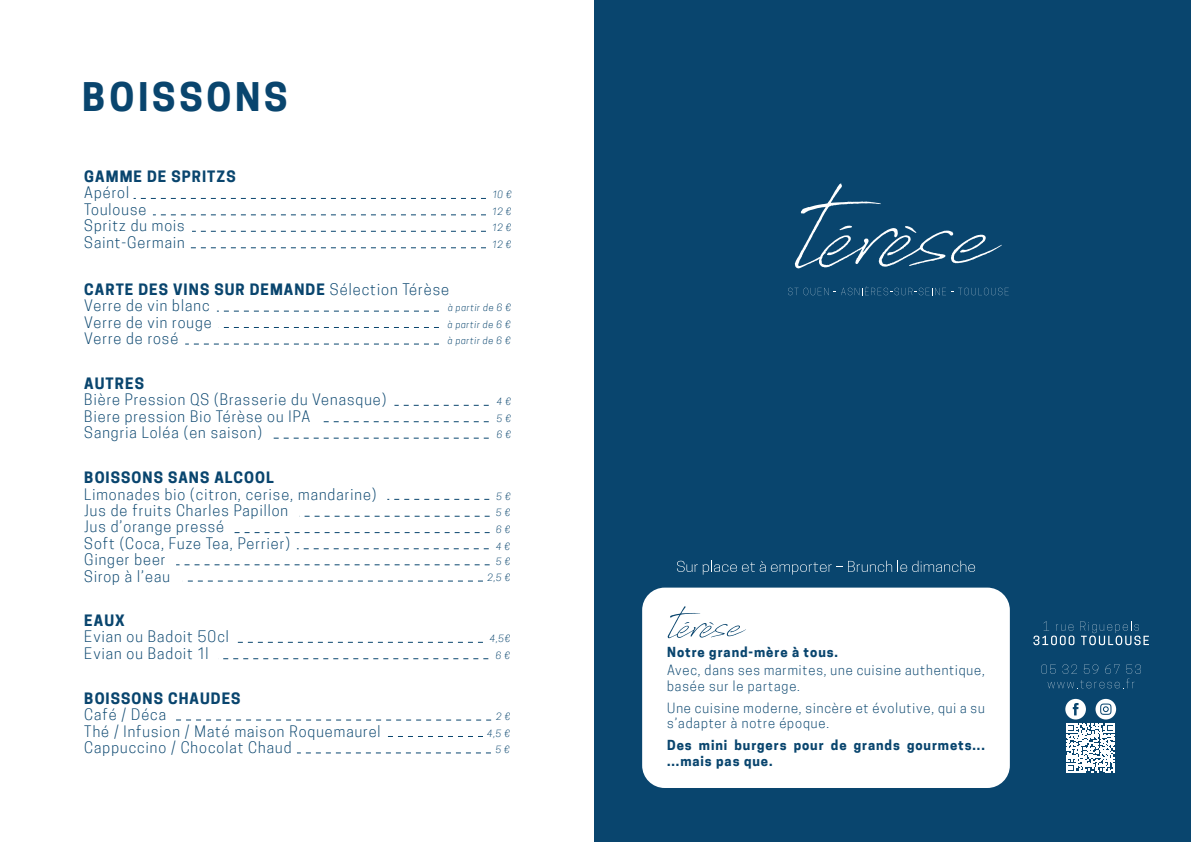
<style>
.page{position:relative;width:1191px;height:842px;background:#fff}
.page>*{position:absolute;margin:0;border:0;box-sizing:border-box;transform-origin:0 0}
.t1{font:700 37px "Tanohe Sans";letter-spacing:.1em;color:#09456e}
.t2{font:700 14.7px "Tanohe Sans";letter-spacing:.07em;color:#09456e}
.t3{font:300 14.6px/16.4px "Tanohe Sans";letter-spacing:.07em;color:#09456e}
.t4{font:300 13px/15.6px "Tanohe Sans";letter-spacing:.07em;color:#09456e}
.t5{font:700 13px/15.6px "Tanohe Sans";letter-spacing:.07em;color:#09456e}
.t6{font:italic 300 9.2px/16.5px "Tanohe Sans";letter-spacing:.07em;color:#09456e;text-align:justify}
.s1{font-weight:300}
</style>
<div class="page">
<div style="left:594px;top:0;width:597px;height:842px;background:#09456e"></div>
<svg style="left:795px;top:184px;width:207px;height:85px"></svg>
<svg style="left:788px;top:288px;width:40px;height:7px"></svg>
<svg style="left:834px;top:286px;width:174px;height:9px"></svg>
<svg style="left:134px;top:198px;width:352px;height:1px"></svg>
<svg style="left:153px;top:215px;width:333px;height:1px"></svg>
<svg style="left:192px;top:231px;width:294px;height:1px"></svg>
<svg style="left:191px;top:248px;width:295px;height:1px"></svg>
<svg style="left:394px;top:405px;width:95px;height:1px"></svg>
<svg style="left:323px;top:421px;width:166px;height:1px"></svg>
<svg style="left:273px;top:438px;width:216px;height:1px"></svg>
<svg style="left:176px;top:720px;width:315px;height:1px"></svg>
<svg style="left:388px;top:736px;width:95px;height:1px"></svg>
<svg style="left:297px;top:753px;width:194px;height:1px"></svg>
<svg style="left:237px;top:642px;width:246px;height:1px"></svg>
<svg style="left:218px;top:658px;width:270px;height:1px"></svg>
<svg style="left:217px;top:311px;width:222px;height:1px"></svg>
<svg style="left:223px;top:327px;width:216px;height:1px"></svg>
<svg style="left:185px;top:344px;width:254px;height:1px"></svg>
<svg style="left:297px;top:548px;width:192px;height:1px"></svg>
<svg style="left:387px;top:499px;width:102px;height:1px"></svg>
<svg style="left:299px;top:516px;width:190px;height:1px"></svg>
<svg style="left:234px;top:532px;width:255px;height:1px"></svg>
<svg style="left:176px;top:565px;width:313px;height:1px"></svg>
<svg style="left:187px;top:581px;width:296px;height:1px"></svg>
<svg style="left:1066px;top:723px;width:49px;height:49px"></svg>
<div style="left:1065px;top:699px;width:21px;height:20px;background:#fff;border-radius:10px"></div>
<svg style="left:1072px;top:703px;width:6px;height:12px"></svg>
<svg style="left:1095px;top:699px;width:21px;height:20px"></svg>
<svg style="left:1100px;top:703px;width:11px;height:12px"></svg>
<svg style="left:1033px;top:621px;width:41px;height:24px"></svg>
<svg style="left:1080px;top:621px;width:68px;height:24px"></svg>
<svg style="left:1041px;top:664px;width:100px;height:25px"></svg>
<svg style="left:677px;top:561px;width:298px;height:14px"></svg>
<div style="left:642px;top:588px;width:367px;height:200px;background:#fff;border-radius:23px"></div>
<svg style="left:667px;top:606px;width:79px;height:32px"></svg>
<h1 class="t1" style="left:82px;top:76px;width:207px">BOISSONS</h1>
<p class="t2" style="left:84px;top:168px;width:153px">GAMME DE SPRITZS</p>
<p class="t3" style="left:84px;top:183px;width:102px">Apérol<br>Toulouse<br>Spritz du mois<br>Saint-Germain</p>
<p class="t6" style="left:492px;top:186px;width:21px">10 € 12 € 12 € 12 €</p>
<p class="t2" style="left:84px;top:281px;width:366px">CARTE DES VINS SUR DEMANDE <span class="s1">Sélection Térèse</span></p>
<p class="t3" style="left:84px;top:296px;width:129px">Verre de vin blanc<br>Verre de vin rouge<br>Verre de rosé</p>
<p class="t6" style="left:448px;top:299px;width:64px">à partir de 6 € à partir de 6 € à partir de 6 €</p>
<p class="t2" style="left:84px;top:375px;width:61px">AUTRES</p>
<p class="t3" style="left:84px;top:390px;width:303px">Bière Pression QS (Brasserie du Venasque)<br>Biere pression Bio Térèse ou IPA<br>Sangria Loléa (en saison)</p>
<p class="t6" style="left:497px;top:393px;width:16px">4 € 5 € 6 €</p>
<p class="t2" style="left:84px;top:469px;width:191px">BOISSONS SANS ALCOOL</p>
<p class="t3" style="left:84px;top:484px;width:294px">Limonades bio (citron, cerise, mandarine)<br>Jus de fruits Charles Papillon<br>Jus d’orange pressé<br>Soft (Coca, Fuze Tea, Perrier)<br>Ginger beer<br>Sirop à l’eau</p>
<p class="t6" style="left:496px;top:487px;width:16px;line-height:16.9px">5 €<br>5 €</p>
<p class="t6" style="left:496px;top:520px;width:16px;line-height:16.8px">6 €<br>4 €</p>
<p class="t6" style="left:487px;top:552px;width:24px;line-height:16.2px;text-align:right">5 €<br>2,5 €</p>
<p class="t2" style="left:84px;top:612px;width:42px">EAUX</p>
<p class="t3" style="left:84px;top:627px;width:146px">Evian ou Badoit 50cl<br>Evian ou Badoit 1l</p>
<p class="t6" style="left:490px;top:630px;width:22px;text-align:right">4,5€<br>6 €</p>
<p class="t2" style="left:84px;top:690px;width:158px">BOISSONS CHAUDES</p>
<p class="t3" style="left:84px;top:705px;width:298px">Café / Déca<br>Thé / Infusion / Maté maison Roquemaurel<br>Cappuccino / Chocolat Chaud</p>
<p class="t6" style="left:487px;top:708px;width:25px;text-align:right">2 €<br>4,5 €<br>5 €</p>
<p class="t5" style="left:667px;top:645px;width:172px">Notre grand-mère à tous.</p>
<p class="t4" style="left:667px;top:661px;width:319px">Avec, dans ses marmites, une cuisine authentique, basée sur le partage.</p>
<p class="t4" style="left:667px;top:699px;width:319px">Une cuisine moderne, sincère et évolutive, qui a su s’adapter à notre époque.</p>
<p class="t5" style="left:667px;top:738px;width:319px">Des mini burgers pour de grands gourmets... ...mais pas que.</p>
</div>
